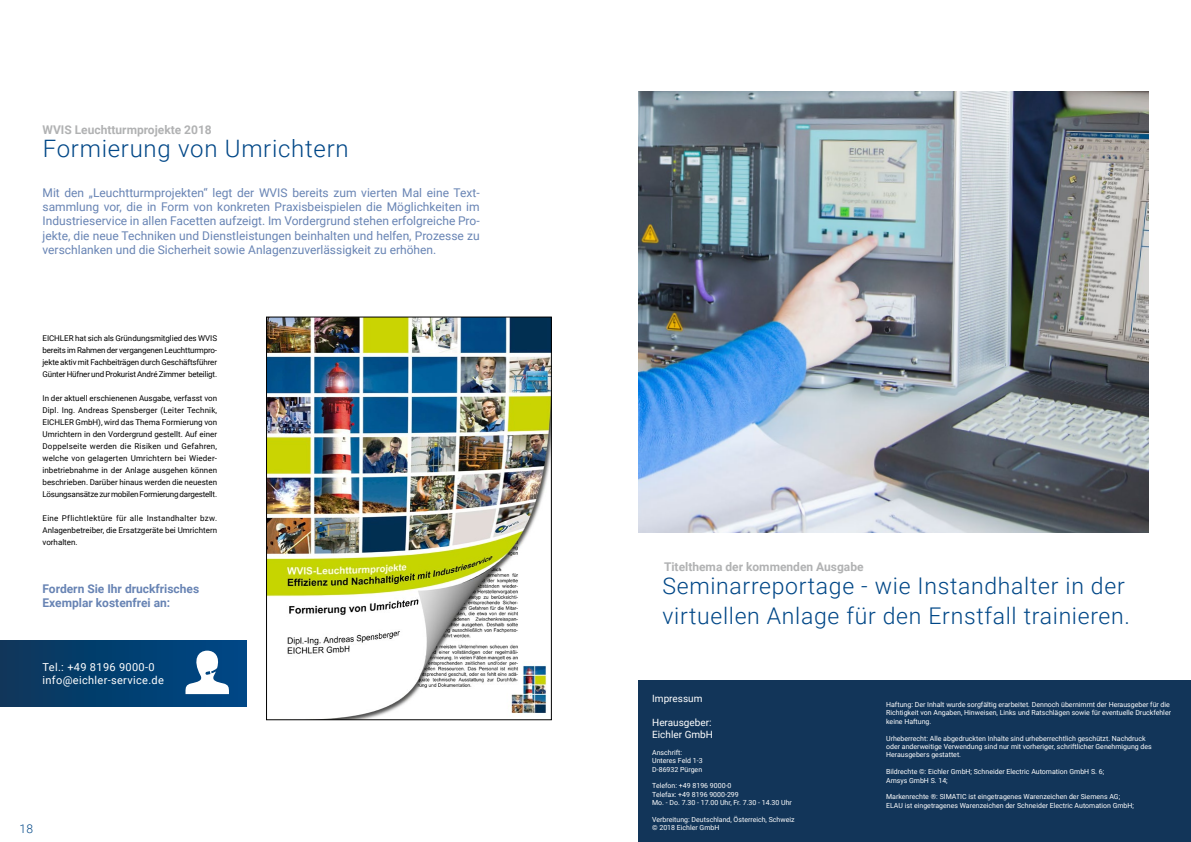
<style>
.page{position:relative;width:1191px;height:842px;background:#fff}
.page>*{position:absolute;margin:0;border:0;box-sizing:border-box;transform-origin:0 0}
.t1{font:300 24px "Roboto";letter-spacing:.03em;color:#004787}
.t2{font:300 23px/30px "Roboto";letter-spacing:.03em;color:#004787}
.t3{font:12px/14.4px "Roboto";color:#6884b4;text-align:justify}
.t4{font:700 12px "Roboto";color:#b1b2b3}
.t5{font:700 12px/14.4px "Roboto";color:#6884b4}
.t6{font:300 12px "Roboto";color:#004787}
.t7{font:11px/13.2px "Roboto";letter-spacing:.03em;color:#fff}
.t8{font:10px/12px "Roboto";color:#fff}
.t9{font:8px/12px "Roboto";letter-spacing:-.02em;color:#000;text-align:justify}
.t10{font:7px/8.4px "Roboto";color:#fff}
</style>
<div class="page">
<div style="left:0;top:641px;width:247px;height:66px;background:linear-gradient(to right,#0c375a,#004787)"></div>
<svg style="left:185px;top:651px;width:44px;height:43px"></svg>
<img style="left:268px;top:319px;width:281px;height:399px">
<div style="left:266px;top:317px;width:285px;height:403px;border:1px solid #000"></div>
<div style="left:638px;top:680px;width:553px;height:162px;background:#123559"></div>
<img style="left:638px;top:91px;width:510px;height:441px">
<h3 class="t4" style="left:43px;top:121px;width:171px">WVIS Leuchtturmprojekte 2018</h3>
<h1 class="t1" style="left:43px;top:131px;width:307px">Formierung von Umrichtern</h1>
<p class="t3" style="left:43px;top:185px;width:439px">Mit den „Leuchtturmprojekten“ legt der WVIS bereits zum vierten Mal eine Text&shy;sammlung vor, die in Form von konkreten Praxisbeispielen die Möglichkeiten im Industrieservice in allen Facetten aufzeigt. Im Vordergrund stehen erfolgreiche Pro&shy;jekte, die neue Techniken und Dienstleistungen beinhalten und helfen, Prozesse zu verschlanken und die Sicherheit sowie Anlagenzuverlässigkeit zu erhöhen.</p>
<p class="t9" style="left:43px;top:331px;width:176px">EICHLER hat sich als Gründungsmitglied des WVIS bereits im Rahmen der vergangenen Leuchtturmpro&shy;jekte aktiv mit Fachbeiträgen durch Geschäftsführer Günter Hüfner und Prokurist André Zimmer beteiligt.</p>
<p class="t9" style="left:43px;top:391px;width:176px">In der aktuell erschienenen Ausgabe, verfasst von Dipl. Ing. Andreas Spensberger (Leiter Technik, EICHLER GmbH), wird das Thema Formierung von Umrichtern in den Vordergrund gestellt. Auf einer Doppelseite werden die Risiken und Gefahren, welche von gelagerten Umrichtern bei Wieder&shy;inbetriebnahme in der Anlage ausgehen können beschrieben. Darüber hinaus werden die neuesten Lösungsansätze zur mobilen Formierung dargestellt.</p>
<p class="t9" style="left:43px;top:511px;width:176px">Eine Pflichtlektüre für alle Instandhalter bzw.<br>Anlagenbetreiber, die Ersatzgeräte bei Umrichtern vorhalten.</p>
<h3 class="t5" style="left:43px;top:581px;width:158px">Fordern Sie Ihr druckfrisches<br>Exemplar kostenfrei an:</h3>
<h3 class="t7" style="left:43px;top:660px;width:123px">Tel.: +49 8196 9000-0 info@eichler-service.de</h3>
<h3 class="t6" style="left:20px;top:820px;width:15px">18</h3>
<h3 class="t4" style="left:664px;top:558px;width:201px">Titelthema der kommenden Ausgabe</h3>
<h2 class="t2" style="left:662px;top:570px;width:469px">Seminarreportage - wie Instandhalter in der virtuellen Anlage für den Ernstfall trainieren.</h2>
<h3 class="t8" style="left:652px;top:692px;width:52px">Impressum</h3>
<h3 class="t8" style="left:652px;top:716px;width:62px">Herausgeber:<br>Eichler GmbH</h3>
<p class="t10" style="left:652px;top:748px;width:52px">Anschrift:<br>Unteres Feld 1-3<br>D-86932 Pürgen</p>
<p class="t10" style="left:652px;top:781px;width:141px">Telefon: +49 8196 9000-0<br>Telefax: +49 8196 9000-299<br>Mo. - Do. 7.30 - 17.00 Uhr, Fr. 7.30 - 14.30 Uhr</p>
<p class="t10" style="left:652px;top:815px;width:144px">Verbreitung: Deutschland, Österreich, Schweiz © 2018 Eichler GmbH</p>
<p class="t10" style="left:886px;top:700px;width:286px">Haftung: Der Inhalt wurde sorgfältig erarbeitet. Dennoch übernimmt der Herausgeber für die<br>Richtigkeit von Angaben, Hinweisen, Links und Ratschlägen sowie für eventuelle Druckfehler keine Haftung.</p>
<p class="t10" style="left:886px;top:733px;width:267px">Urheberrecht: Alle abgedruckten Inhalte sind urheberrechtlich geschützt. Nachdruck oder anderweitige Verwendung sind nur mit vorheriger, schriftlicher Genehmigung des<br>Herausgebers gestattet.</p>
<p class="t10" style="left:886px;top:767px;width:219px">Bildrechte ©: Eichler GmbH; Schneider Electric Automation GmbH S. 6;<br>Amsys GmbH S. 14;</p>
<p class="t10" style="left:886px;top:792px;width:249px">Markenrechte ®: SIMATIC ist eingetragenes Warenzeichen der Siemens AG;<br>ELAU ist eingetragenes Warenzeichen der Schneider Electric Automation GmbH;</p>
</div>
